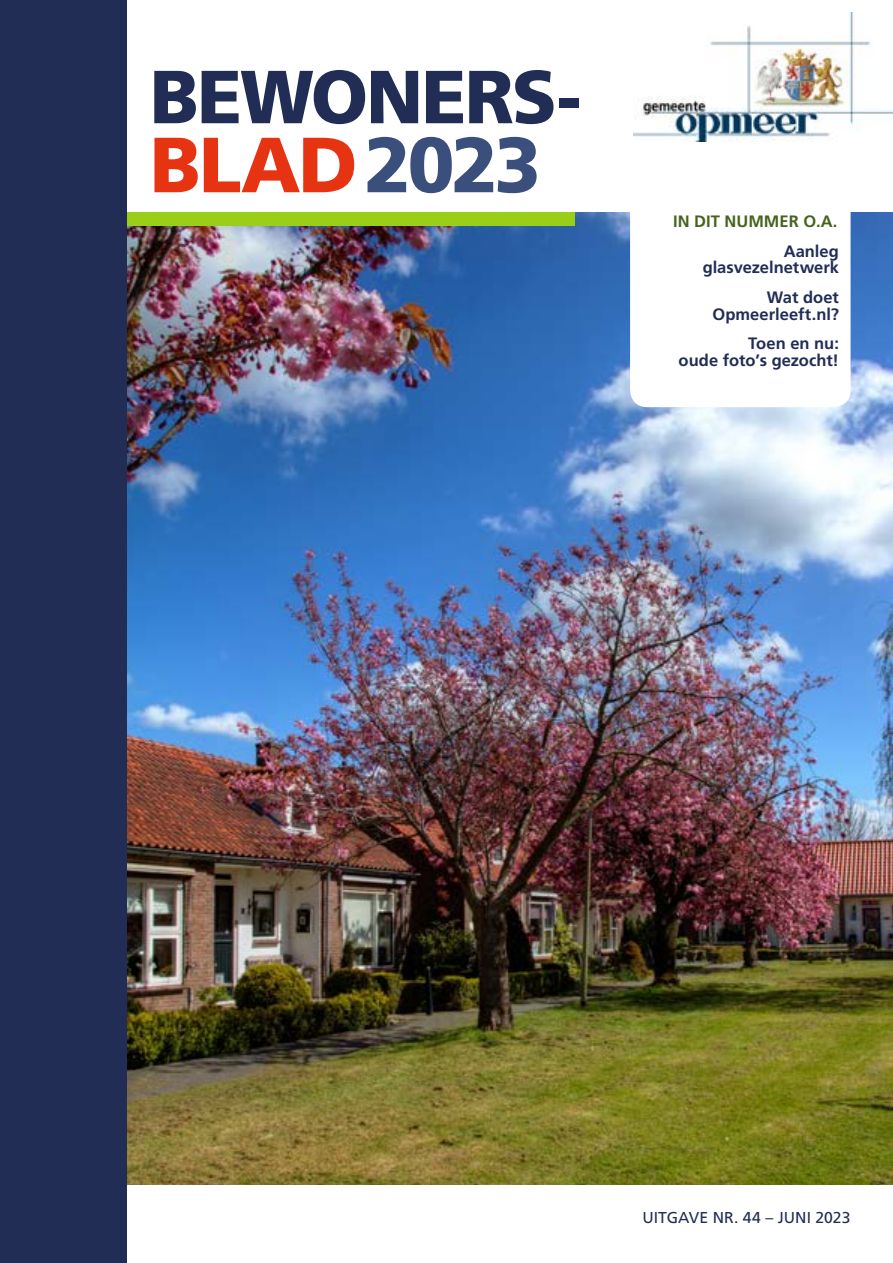
<style>
.page{position:relative;width:893px;height:1263px;background:#fff}
.page>*{position:absolute;margin:0;border:0;box-sizing:border-box;transform-origin:0 0}
.t1{font:900 78px "Frutiger LT Std";letter-spacing:-.03em;color:#e63312}
.t2{font:900 75px "Frutiger LT Std";letter-spacing:-.025em;color:#212d55}
.t3{font:700 16.5px/16.8px "Frutiger LT Std";color:#212d55;text-align:right}
.t4{font:700 16.5px "Frutiger LT Std";color:#49631f}
.t5{font:15.75px "Frutiger LT Std";letter-spacing:.005em;color:#212d55}
.s1{color:#3b4f7d}
</style>
<div class="page">
<img style="left:126px;top:213px;width:767px;height:972px">
<div style="left:123px;top:213px;width:452px;height:13px;background:#99cf17"></div>
<div style="left:0;top:0;width:126px;height:1263px;background:#212d55"></div>
<img style="left:634px;top:13px;width:258px;height:129px">
<svg style="left:630px;top:213px;width:220px;height:194px"></svg>
<h1 class="t2" style="left:150px;top:52px;width:433px">BEWONERS-</h1>
<h1 class="t1" style="left:150px;top:118px;width:393px">BLAD<span class="s1">2023</span></h1>
<h2 class="t4" style="left:673px;top:212px;width:166px">IN DIT NUMMER O.A.</h2>
<p class="t3" style="left:703px;top:243px;width:138px">Aanleg glasvezelnetwerk</p>
<p class="t3" style="left:712px;top:289px;width:128px">Wat doet<br>Opmeerleeft.nl?</p>
<p class="t3" style="left:679px;top:335px;width:162px">Toen en nu:<br>oude foto’s gezocht!</p>
<p class="t5" style="left:642px;top:1208px;width:210px">UITGAVE NR. 44 – JUNI 2023</p>
</div>
